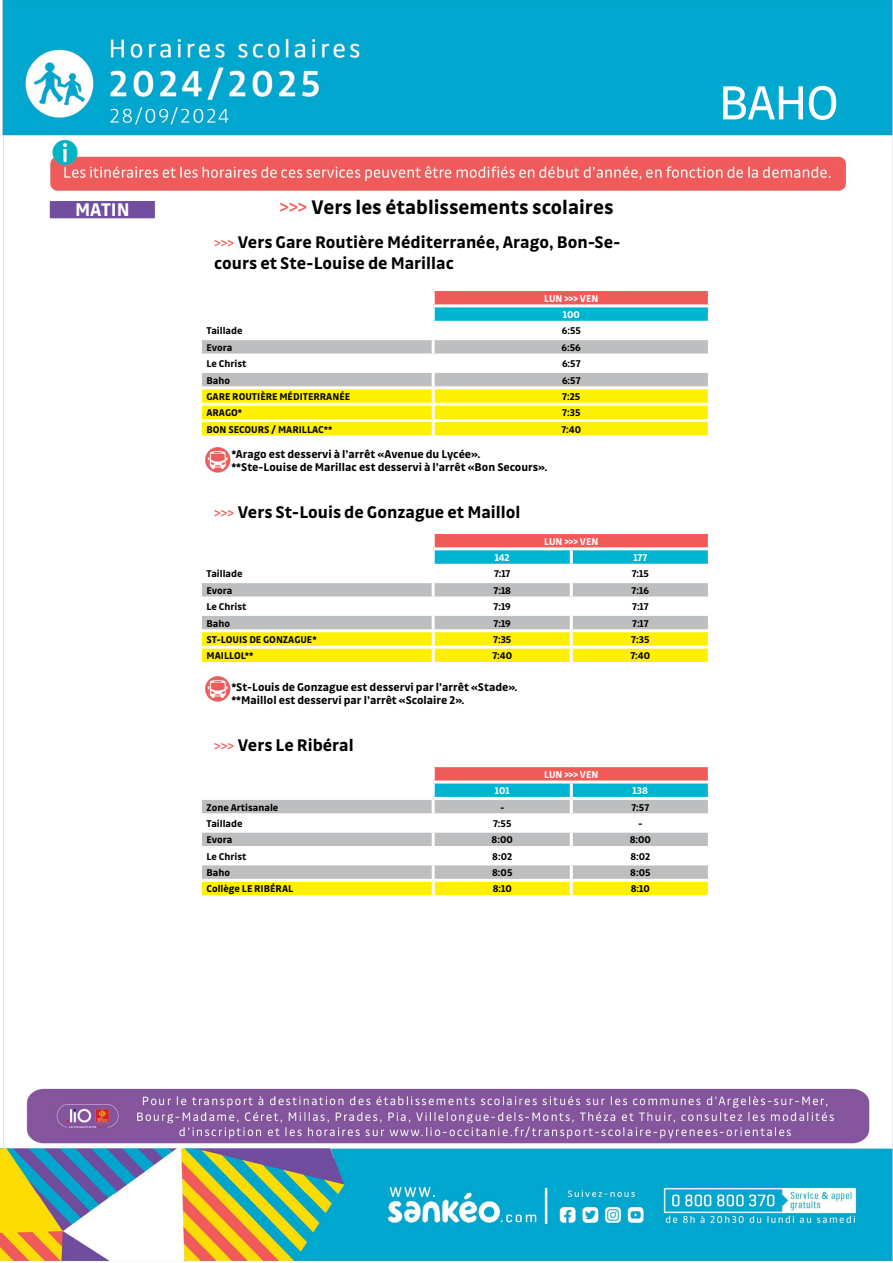
<style>
.page{position:relative;width:893px;height:1263px;background:#fff}
.page>*{position:absolute;margin:0;border:0;box-sizing:border-box;transform-origin:0 0}
.t1{font:51px "Drive";color:#fff}
.t2{font:700 21px "Drive";color:#000}
.t3{font:700 19.5px "Drive";color:#fff}
.t4{font:700 18px/21.6px "Drive";color:#000}
.t5{font:700 12px/13.5px "Drive";color:#000}
.t6{font:700 10.5px "Drive";color:#000}
.t7{font:700 10.5px/16.4px "Drive";color:#fff;text-align:center}
.s1{font-weight:400;color:#f15b57}
.s2{font-weight:400;font-size:15px;color:#f15b57}
</style>
<div class="page">
<img style="left:0;top:0;width:893px;height:1261px">
<img style="left:203px;top:446px;width:28px;height:27px">
<img style="left:203px;top:675px;width:28px;height:27px">
<div style="left:433px;top:290px;width:276px;height:16px;background:#f15b57"></div>
<div style="left:200px;top:306px;width:233px;height:16px;background:#fff"></div>
<div style="left:433px;top:306px;width:276px;height:16px;background:#00b3d1"></div>
<hr style="left:199px;top:288px;width:234px;height:3px;background:#fff">
<svg style="left:199px;top:291px;width:3px;height:13px"></svg>
<hr style="left:433px;top:288px;width:278px;height:3px;background:#fff">
<svg style="left:432px;top:291px;width:3px;height:13px"></svg>
<svg style="left:708px;top:291px;width:3px;height:13px"></svg>
<hr style="left:708px;top:307px;width:3px;height:14px;background:#fff">
<hr style="left:199px;top:321px;width:234px;height:3px;background:#fff">
<hr style="left:433px;top:304px;width:278px;height:3px;background:#fff">
<hr style="left:199px;top:307px;width:3px;height:14px;background:#fff">
<hr style="left:199px;top:304px;width:234px;height:3px;background:#fff">
<hr style="left:432px;top:307px;width:3px;height:14px;background:#fff">
<hr style="left:433px;top:321px;width:278px;height:3px;background:#fff">
<svg style="left:199px;top:322px;width:512px;height:113px"></svg>
<hr style="left:199px;top:403px;width:234px;height:3px;background:#fff">
<hr style="left:433px;top:403px;width:278px;height:3px;background:#fff">
<hr style="left:199px;top:419px;width:234px;height:3px;background:#fff">
<hr style="left:433px;top:419px;width:278px;height:3px;background:#fff">
<hr style="left:199px;top:435px;width:234px;height:3px;background:#fff">
<hr style="left:433px;top:435px;width:278px;height:3px;background:#fff">
<hr style="left:199px;top:531px;width:234px;height:3px;background:#fff">
<hr style="left:433px;top:531px;width:138px;height:3px;background:#fff">
<hr style="left:571px;top:531px;width:140px;height:3px;background:#fff">
<svg style="left:199px;top:534px;width:512px;height:128px"></svg>
<hr style="left:199px;top:646px;width:234px;height:3px;background:#fff">
<hr style="left:433px;top:646px;width:138px;height:3px;background:#fff">
<hr style="left:571px;top:646px;width:140px;height:3px;background:#fff">
<hr style="left:199px;top:662px;width:234px;height:3px;background:#fff">
<hr style="left:433px;top:662px;width:138px;height:3px;background:#fff">
<hr style="left:571px;top:662px;width:140px;height:3px;background:#fff">
<hr style="left:199px;top:764px;width:234px;height:3px;background:#fff">
<hr style="left:433px;top:764px;width:138px;height:3px;background:#fff">
<hr style="left:571px;top:764px;width:140px;height:3px;background:#fff">
<hr style="left:199px;top:895px;width:234px;height:3px;background:#fff">
<hr style="left:433px;top:895px;width:138px;height:3px;background:#fff">
<hr style="left:571px;top:895px;width:140px;height:3px;background:#fff">
<svg style="left:199px;top:767px;width:512px;height:130px"></svg>
<hr style="left:199px;top:813px;width:234px;height:3px;background:#fff">
<hr style="left:433px;top:813px;width:138px;height:3px;background:#fff">
<hr style="left:571px;top:813px;width:140px;height:3px;background:#fff">
<div style="left:48px;top:200px;width:108px;height:20px;background:#714e9f"></div>
<div style="left:47px;top:198px;width:111px;height:23px;border:3px solid #fff"></div>
<h3 class="t3" style="left:75px;top:198px;width:56px">MATIN</h3>
<h2 class="t2" style="left:279px;top:195px;width:335px"><span class="s1">&gt;&gt;&gt;</span> Vers les établissements scolaires</h2>
<h3 class="t4" style="left:214px;top:231px;width:408px"><span class="s2">&gt;&gt;&gt;</span> Vers Gare Routière Méditerranée, Arago, Bon-Se&shy;cours et Ste-Louise de Marillac</h3>
<p class="t7" style="left:544px;top:290px;width:56px">LUN &gt;&gt;&gt; VEN<br>100</p>
<p class="t6" style="left:206px;top:325px;width:38px">Taillade</p>
<p class="t6" style="left:562px;top:325px;width:21px">6:55</p>
<p class="t6" style="left:206px;top:341px;width:27px">Evora</p>
<p class="t6" style="left:562px;top:341px;width:21px">6:56</p>
<p class="t6" style="left:206px;top:358px;width:41px">Le Christ</p>
<p class="t6" style="left:562px;top:358px;width:20px">6:57</p>
<p class="t6" style="left:206px;top:374px;width:25px">Baho</p>
<p class="t6" style="left:562px;top:374px;width:20px">6:57</p>
<p class="t6" style="left:206px;top:390px;width:145px">GARE ROUTIÈRE MÉDITERRANÉE</p>
<p class="t6" style="left:562px;top:390px;width:20px">7:25</p>
<p class="t6" style="left:206px;top:407px;width:37px">ARAGO*</p>
<p class="t6" style="left:562px;top:407px;width:20px">7:35</p>
<p class="t6" style="left:206px;top:423px;width:127px">BON SECOURS / MARILLAC**</p>
<p class="t6" style="left:561px;top:423px;width:21px">7:40</p>
<p class="t5" style="left:231px;top:447px;width:318px">*Arago est desservi à l’arrêt «Avenue du Lycée». **Ste-Louise de Marillac est desservi à l’arrêt «Bon Secours».</p>
<h3 class="t4" style="left:214px;top:501px;width:308px"><span class="s2">&gt;&gt;&gt;</span> Vers St-Louis de Gonzague et Maillol</h3>
<p class="t7" style="left:544px;top:533px;width:56px">LUN &gt;&gt;&gt; VEN</p>
<p class="t7" style="left:495px;top:549px;width:17px">142</p>
<p class="t7" style="left:633px;top:549px;width:15px">177</p>
<p class="t6" style="left:206px;top:568px;width:38px">Taillade</p>
<p class="t6" style="left:494px;top:568px;width:18px">7:17</p>
<p class="t6" style="left:632px;top:568px;width:19px">7:15</p>
<p class="t6" style="left:207px;top:584px;width:27px">Evora</p>
<p class="t6" style="left:493px;top:584px;width:19px">7:18</p>
<p class="t6" style="left:632px;top:584px;width:19px">7:16</p>
<p class="t6" style="left:207px;top:601px;width:41px">Le Christ</p>
<p class="t6" style="left:494px;top:601px;width:19px">7:19</p>
<p class="t6" style="left:632px;top:601px;width:18px">7:17</p>
<p class="t6" style="left:207px;top:617px;width:25px">Baho</p>
<p class="t6" style="left:494px;top:617px;width:19px">7:19</p>
<p class="t6" style="left:632px;top:617px;width:18px">7:17</p>
<p class="t6" style="left:207px;top:633px;width:112px">ST-LOUIS DE GONZAGUE*</p>
<p class="t6" style="left:493px;top:633px;width:20px">7:35</p>
<p class="t6" style="left:631px;top:633px;width:20px">7:35</p>
<p class="t6" style="left:207px;top:650px;width:49px">MAILLOL**</p>
<p class="t6" style="left:492px;top:650px;width:21px">7:40</p>
<p class="t6" style="left:630px;top:650px;width:21px">7:40</p>
<p class="t5" style="left:231px;top:680px;width:288px">*St-Louis de Gonzague est desservi par l’arrêt «Stade». **Maillol est desservi par l’arrêt «Scolaire 2».</p>
<h3 class="t4" style="left:214px;top:734px;width:141px"><span class="s2">&gt;&gt;&gt;</span> Vers Le Ribéral</h3>
<p class="t7" style="left:544px;top:766px;width:56px">LUN &gt;&gt;&gt; VEN</p>
<p class="t7" style="left:495px;top:782px;width:16px">101</p>
<p class="t7" style="left:633px;top:782px;width:17px">138</p>
<p class="t6" style="left:206px;top:801px;width:73px">Zone Artisanale</p>
<p class="t6" style="left:500px;top:801px;width:6px">-</p>
<p class="t6" style="left:631px;top:801px;width:19px">7:57</p>
<p class="t6" style="left:206px;top:817px;width:38px">Taillade</p>
<p class="t6" style="left:493px;top:817px;width:20px">7:55</p>
<p class="t6" style="left:638px;top:817px;width:6px">-</p>
<p class="t6" style="left:206px;top:834px;width:27px">Evora</p>
<p class="t6" style="left:492px;top:834px;width:23px">8:00</p>
<p class="t6" style="left:630px;top:834px;width:23px">8:00</p>
<p class="t6" style="left:206px;top:850px;width:41px">Le Christ</p>
<p class="t6" style="left:492px;top:850px;width:21px">8:02</p>
<p class="t6" style="left:630px;top:850px;width:21px">8:02</p>
<p class="t6" style="left:206px;top:866px;width:25px">Baho</p>
<p class="t6" style="left:492px;top:866px;width:22px">8:05</p>
<p class="t6" style="left:630px;top:866px;width:22px">8:05</p>
<p class="t6" style="left:206px;top:883px;width:88px">Collège LE RIBÉRAL</p>
<p class="t6" style="left:493px;top:883px;width:21px">8:10</p>
<p class="t6" style="left:631px;top:883px;width:21px">8:10</p>
<h1 class="t1" style="left:719px;top:73px;width:122px">BAHO</h1>
</div>
